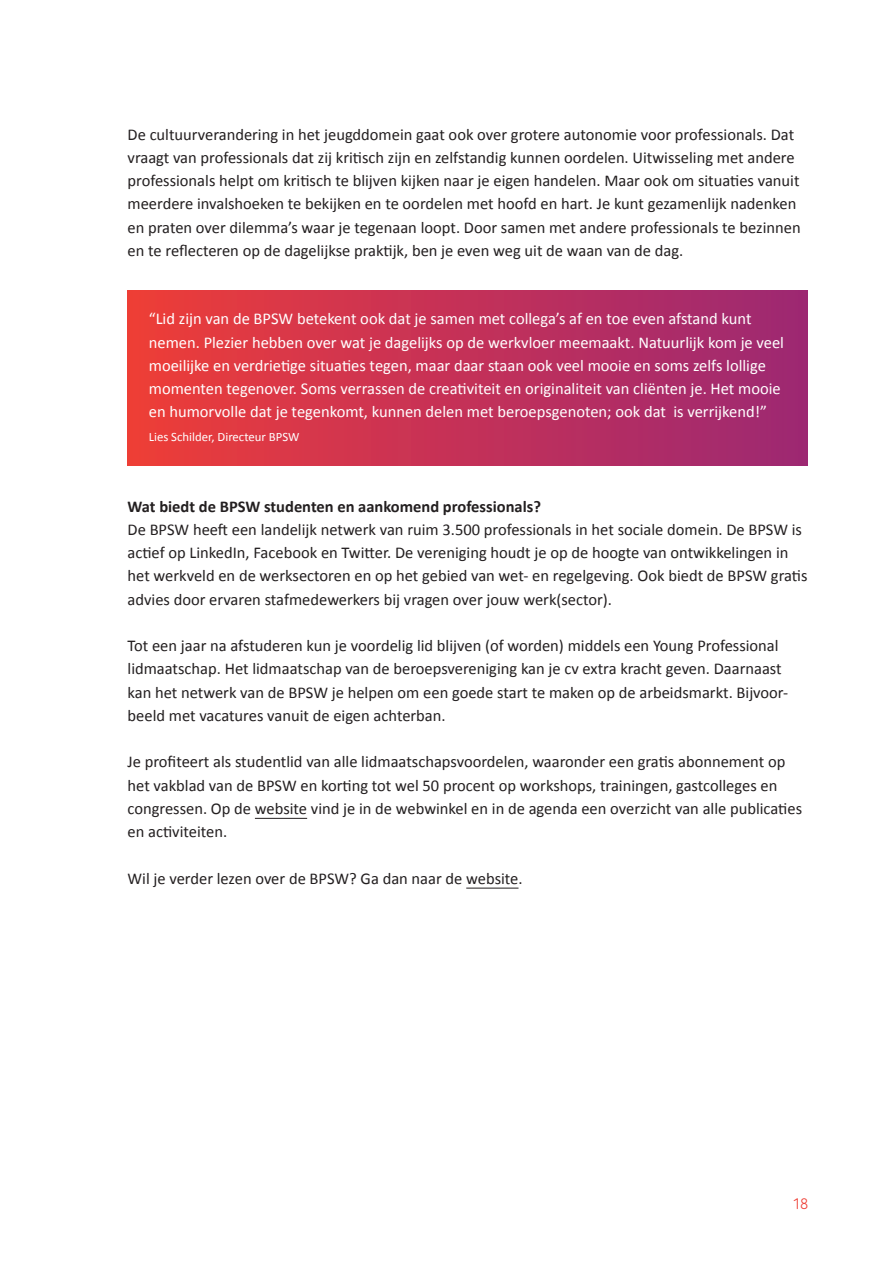
<style>
.page{position:relative;width:893px;height:1263px;background:#fff}
.page>*{position:absolute;margin:0;border:0;box-sizing:border-box;transform-origin:0 0}
.Platte_tekst{font:16.5px/23.2px "Calibri";color:#231f20}
.kadertekst{font:16.5px/23.2px "Calibri";color:#fff}
.body_bold{font:700 16.5px "Calibri";color:#231f20}
.t1{font:300 15px "Blogger Sans";color:#ee3e35}
.kadertekst-2{font:12.75px "Calibri";color:#fff}
</style>
<div class="page">
<hr style="left:255px;top:818px;width:52px;height:1px;background:#231f20">
<hr style="left:466px;top:888px;width:52px;height:1px;background:#231f20">
<div style="left:128px;top:291px;width:680px;height:174px;background:linear-gradient(to right,#ed3d39,#9b2774)"></div>
<p class="Platte_tekst" style="left:128px;top:122px;width:675px">De cultuurverandering in het jeugddomein gaat ook over grotere autonomie voor professionals. Dat vraagt van professionals dat zij kritisch zijn en zelfstandig kunnen oordelen. Uitwisseling met andere professionals helpt om kritisch te blijven kijken naar je eigen handelen. Maar ook om situaties vanuit meerdere invalshoeken te bekijken en te oordelen met hoofd en hart. Je kunt gezamenlijk nadenken en praten over dilemma’s waar je tegenaan loopt. Door samen met andere professionals te bezinnen en te reflecteren op de dagelijkse praktijk, ben je even weg uit de waan van de dag.</p>
<p class="kadertekst" style="left:149px;top:307px;width:637px">“Lid zijn van de BPSW betekent ook dat je samen met collega’s af en toe even afstand kunt nemen. Plezier hebben over wat je dagelijks op de werkvloer meemaakt. Natuurlijk kom je veel moeilijke en verdrietige situaties tegen, maar daar staan ook veel mooie en soms zelfs lollige momenten tegenover. Soms verrassen de creativiteit en originaliteit van cliënten je. Het mooie en humorvolle dat je tegenkomt, kunnen delen met beroepsgenoten; ook dat is verrijkend!”</p>
<p class="kadertekst-2" style="left:149px;top:428px;width:152px">Lies Schilder, Directeur BPSW</p>
<p class="body_bold" style="left:128px;top:495px;width:415px">Wat biedt de BPSW studenten en aankomend professionals?</p>
<p class="Platte_tekst" style="left:128px;top:518px;width:681px">De BPSW heeft een landelijk netwerk van ruim 3.500 professionals in het sociale domein. De BPSW is actief op LinkedIn, Facebook en Twitter. De vereniging houdt je op de hoogte van ontwikkelingen in het werkveld en de werksectoren en op het gebied van wet- en regelgeving. Ook biedt de BPSW gratis advies door ervaren stafmedewerkers bij vragen over jouw werk(sector).</p>
<p class="Platte_tekst" style="left:128px;top:634px;width:662px">Tot een jaar na afstuderen kun je voordelig lid blijven (of worden) middels een Young Professional lidmaatschap. Het lidmaatschap van de beroepsvereniging kan je cv extra kracht geven. Daarnaast kan het netwerk van de BPSW je helpen om een goede start te maken op de arbeidsmarkt. Bijvoor&shy;beeld met vacatures vanuit de eigen achterban.</p>
<p class="Platte_tekst" style="left:128px;top:750px;width:676px">Je profiteert als studentlid van alle lidmaatschapsvoordelen, waaronder een gratis abonnement op het vakblad van de BPSW en korting tot wel 50 procent op workshops, trainingen, gastcolleges en congressen. Op de website vind je in de webwinkel en in de agenda een overzicht van alle publicaties en activiteiten.</p>
<p class="Platte_tekst" style="left:128px;top:866px;width:397px">Wil je verder lezen over de BPSW? Ga dan naar de website.</p>
<p class="t1" style="left:793px;top:1195px;width:16px">18</p>
</div>
